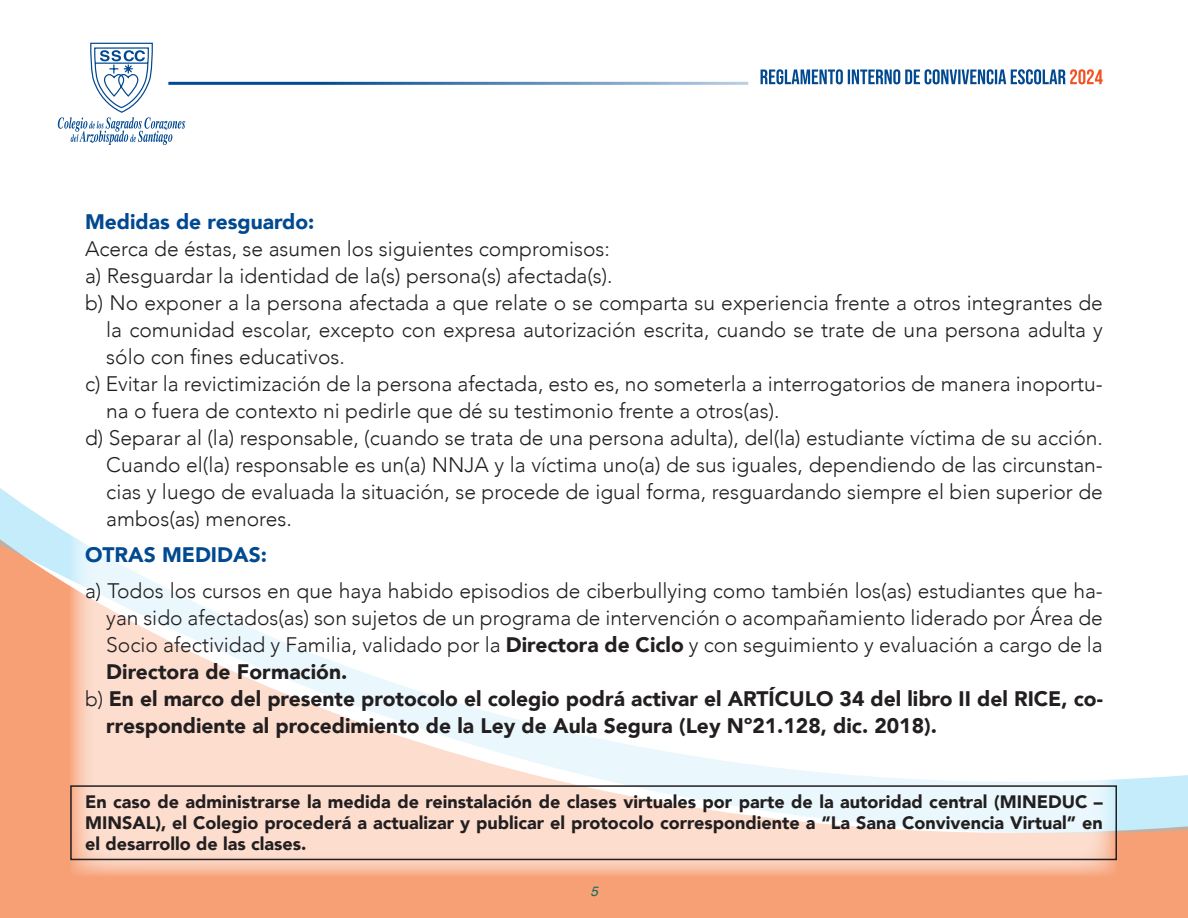
<style>
.page{position:relative;width:1188px;height:918px;background:#fff}
.page>*{position:absolute;margin:0;border:0;box-sizing:border-box;transform-origin:0 0}
.t1{font:300 21px "Avenir";color:#231f20}
.t2{font:900 21px "Avenir";color:#231f20}
.t3{font:900 21px "Avenir";color:#014990}
.t4{font:900 18px/21px "Avenir";color:#231f20;text-align:justify}
.t5{font:italic 13.5px "Helvetica";color:#066d62}
.s1{font-weight:900}
.s2{font-weight:300}
</style>
<div class="page">
<div style="left:0;top:865px;width:1188px;height:53px;background:#f7a076"></div>
<svg style="left:0;top:488px;width:1188px;height:377px"></svg>
<svg style="left:761px;top:69px;width:342px;height:15px"></svg>
<hr style="left:168px;top:82px;width:580px;height:3px;background:#014990">
<svg style="left:58px;top:42px;width:127px;height:103px"></svg>
<svg style="left:70px;top:488px;width:1048px;height:389px"></svg>
<div style="left:70px;top:785px;width:1047px;height:75px;border:2px solid #231f20"></div>
<p class="t3" style="left:85px;top:203px;width:231px">Medidas de resguardo:</p>
<p class="t1" style="left:85px;top:236px;width:526px">Acerca de éstas, se asumen los siguientes compromisos:</p>
<p class="t1" style="left:85px;top:263px;width:529px">a) Resguardar la identidad de la(s) persona(s) afectada(s).</p>
<p class="t1" style="left:85px;top:290px;width:1019px">b) No exponer a la persona afectada a que relate o se comparta su experiencia frente a otros integrantes de</p>
<p class="t1" style="left:106px;top:317px;width:998px">la comunidad escolar, excepto con expresa autorización escrita, cuando se trate de una persona adulta y</p>
<p class="t1" style="left:106px;top:344px;width:240px">sólo con fines educativos.</p>
<p class="t1" style="left:85px;top:371px;width:1019px">c) Evitar la revictimización de la persona afectada, esto es, no someterla a interrogatorios de manera inoportu-</p>
<p class="t1" style="left:106px;top:398px;width:675px">na o fuera de contexto ni pedirle que dé su testimonio frente a otros(as).</p>
<p class="t1" style="left:85px;top:425px;width:1019px">d) Separar al (la) responsable, (cuando se trata de una persona adulta), del(la) estudiante víctima de su acción.</p>
<p class="t1" style="left:106px;top:452px;width:998px">Cuando el(la) responsable es un(a) NNJA y la víctima uno(a) de sus iguales, dependiendo de las circunstan-</p>
<p class="t1" style="left:106px;top:479px;width:998px">cias y luego de evaluada la situación, se procede de igual forma, resguardando siempre el bien superior de</p>
<p class="t1" style="left:106px;top:506px;width:187px">ambos(as) menores.</p>
<p class="t3" style="left:85px;top:536px;width:183px">OTRAS MEDIDAS:</p>
<p class="t1" style="left:85px;top:578px;width:1019px">a) Todos los cursos en que haya habido episodios de ciberbullying como también los(as) estudiantes que ha-</p>
<p class="t1" style="left:106px;top:605px;width:998px">yan sido afectados(as) son sujetos de un programa de intervención o acompañamiento liderado por Área de</p>
<p class="t1" style="left:106px;top:632px;width:998px">Socio afectividad y Familia, validado por la <span class="s1">Directora de Ciclo</span> y con seguimiento y evaluación a cargo de la</p>
<p class="t2" style="left:106px;top:653px;width:243px">Directora de Formación.</p>
<p class="t2" style="left:85px;top:680px;width:1019px"><span class="s2">b)</span> En el marco del presente protocolo el colegio podrá activar el ARTÍCULO 34 del libro II del RICE, co-</p>
<p class="t2" style="left:106px;top:707px;width:832px">rrespondiente al procedimiento de la Ley de Aula Segura (Ley Nº21.128, dic. 2018).</p>
<p class="t4" style="left:85px;top:790px;width:1019px">En caso de administrarse la medida de reinstalación de clases virtuales por parte de la autoridad central (MINEDUC – MINSAL), el Colegio procederá a actualizar y publicar el protocolo correspondiente a “La Sana Convivencia Virtual” en el desarrollo de las clases.</p>
<p class="t5" style="left:591px;top:880px;width:9px">5</p>
</div>
